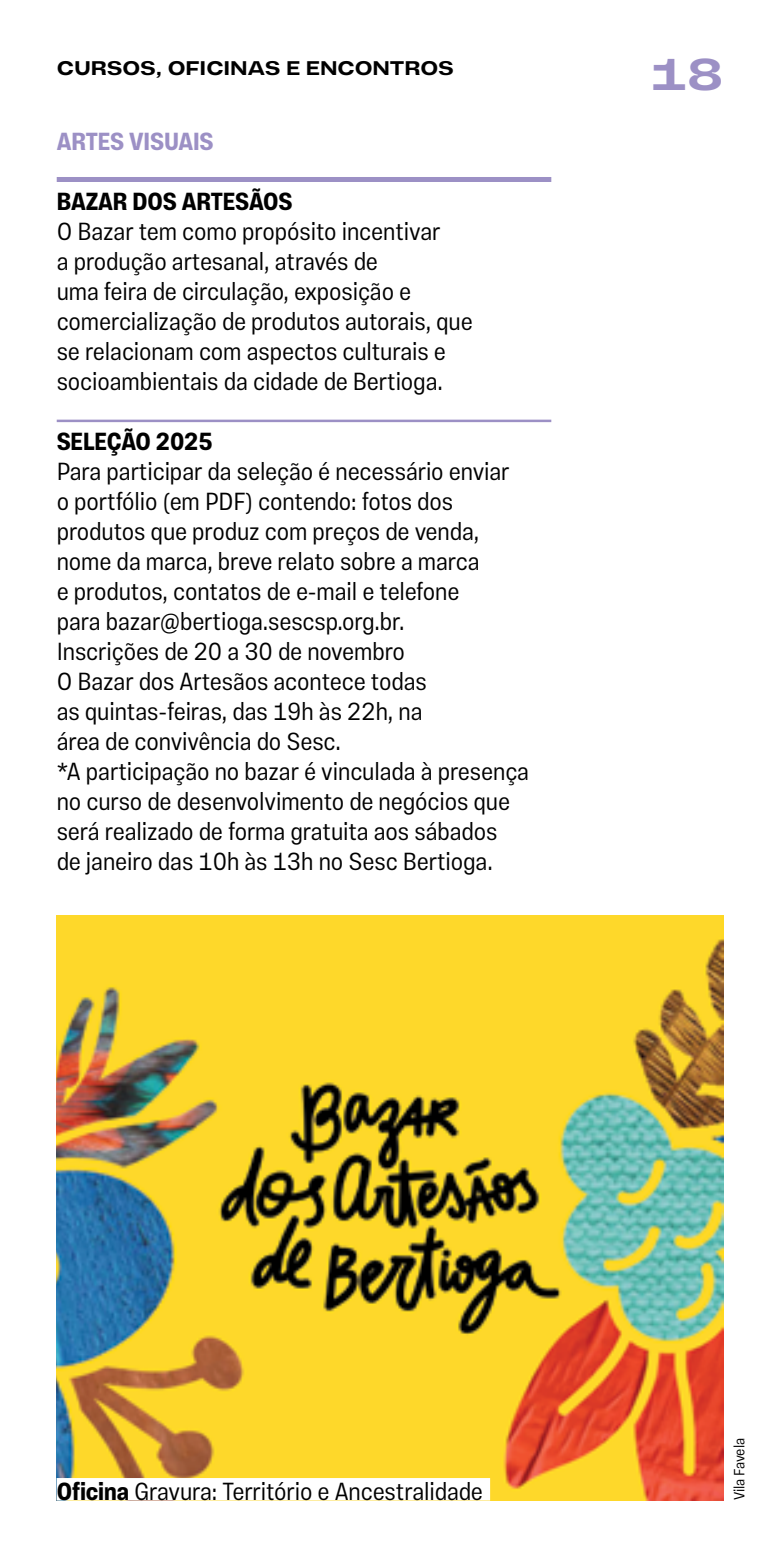
<style>
.page{position:relative;width:780px;height:1560px;background:#fff}
.page>*{position:absolute;margin:0;border:0;box-sizing:border-box;transform-origin:0 0}
.t1{font:700 45px "Vinila Extended";color:#9c90c5}
.t2{font:300 25px/30px "Vinila Condensed";letter-spacing:-.005em;color:#000}
.t3{font:700 25px "Vinila Condensed";letter-spacing:-.005em;color:#000}
.t4{font:700 25px "Vinila Condensed";letter-spacing:-.005em;color:#9c90c5}
.t5{font:700 20px "Vinila Extended";letter-spacing:-.005em;color:#000}
.t6{font:300 15px "Vinila Condensed";letter-spacing:-.005em;color:#000}
.s1{font-weight:700}
</style>
<div class="page">
<img style="left:57px;top:915px;width:666px;height:585px">
<div style="left:57px;top:1477px;width:433px;height:23px;background:#fff"></div>
<div style="left:57px;top:177px;width:494px;height:5px;background:#9c90c5"></div>
<hr style="left:57px;top:419px;width:494px;height:3px;background:#9c90c5">
<p class="t5" style="left:57px;top:56px;width:398px">CURSOS, OFICINAS E ENCONTROS</p>
<p class="t4" style="left:57px;top:126px;width:158px">ARTES VISUAIS</p>
<p class="t3" style="left:57px;top:186px;width:237px">BAZAR DOS ARTESÃOS</p>
<p class="t2" style="left:57px;top:216px;width:417px">O Bazar tem como propósito incentivar<br>a produção artesanal, através de<br>uma feira de circulação, exposição e comercialização de produtos autorais, que se relacionam com aspectos culturais e socioambientais da cidade de Bertioga.</p>
<p class="t3" style="left:57px;top:426px;width:158px">SELEÇÃO 2025</p>
<p class="t2" style="left:57px;top:456px;width:474px">Para participar da seleção é necessário enviar<br>o portfólio (em PDF) contendo: fotos dos produtos que produz com preços de venda, nome da marca, breve relato sobre a marca<br>e produtos, contatos de e-mail e telefone<br>para bazar@bertioga.sescsp.org.br.<br>Inscrições de 20 a 30 de novembro<br>O Bazar dos Artesãos acontece todas<br>as quintas-feiras, das 19h às 22h, na<br>área de convivência do Sesc.<br>*A participação no bazar é vinculada à presença no curso de desenvolvimento de negócios que será realizado de forma gratuita aos sábados<br>de janeiro das 10h às 13h no Sesc Bertioga.</p>
<h1 class="t1" style="left:650px;top:47px;width:75px">18</h1>
<p class="t2" style="left:57px;top:1476px;width:428px"><span class="s1">Oficina</span> Gravura: Território e Ancestralidade</p>
<p class="t6" style="left:730px;top:1500px;width:64px;rotate:-90deg">Vila Favela</p>
</div>
